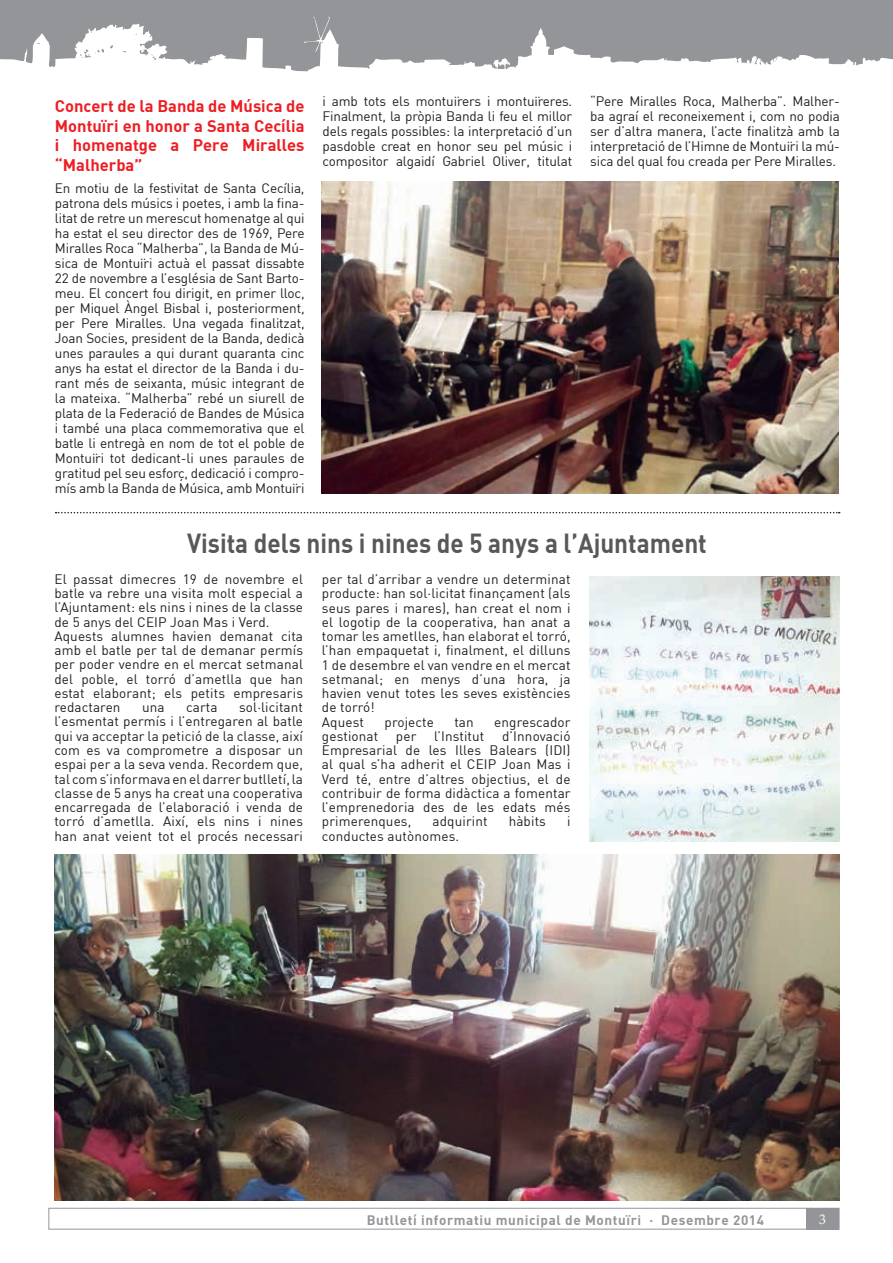
<style>
.page{position:relative;width:893px;height:1263px;background:#fff}
.page>*{position:absolute;margin:0;border:0;box-sizing:border-box;transform-origin:0 0}
.t1{font:27px "DIN Bold";color:#57585a;scale:.9 1}
.t2{font:16.5px/19.5px "DIN Bold";color:#ee1d23;text-align:justify}
.t3{font:13.5px/14.2px "DIN";letter-spacing:.01em;color:#231f20;text-align:justify}
.t4{font:13.5px "DIN Bold";letter-spacing:.045em;color:#939598}
.t5{font:13.5px "Palatino";color:#fff}
</style>
<div class="page">
<div style="left:806px;top:1208px;width:33px;height:21px;background:#939598"></div>
<div style="left:48px;top:1208px;width:791px;height:21px;border:1px solid #939598"></div>
<div style="left:0;top:0;width:893px;height:86px;background:#939598"></div>
<svg style="left:0;top:16px;width:893px;height:70px"></svg>
<img style="left:322px;top:181px;width:517px;height:312px">
<img style="left:589px;top:576px;width:250px;height:266px">
<img style="left:54px;top:855px;width:785px;height:345px">
<svg style="left:56px;top:512px;width:784px;height:1px"></svg>
<p class="t2" style="left:55px;top:96px;width:251px">Concert de la Banda de Música de Montuïri en honor a Santa Cecília i homenatge a Pere Miralles “Malherba”</p>
<p class="t3" style="left:55px;top:180px;width:251px;line-height:15px">En motiu de la festivitat de Santa Cecília, patrona dels músics i poetes, i amb la fina&shy;litat de retre un merescut homenatge al qui ha estat el seu director des de 1969, Pere Miralles Roca “Malherba”, la Banda de Mú&shy;sica de Montuïri actuà el passat dissabte 22 de novembre a l’església de Sant Barto&shy;meu. El concert fou dirigit, en primer lloc, per Miquel Àngel Bisbal i, posteriorment, per Pere Miralles. Una vegada finalitzat, Joan Socies, president de la Banda, dedicà unes paraules a qui durant quaranta cinc anys ha estat el director de la Banda i du&shy;rant més de seixanta, músic integrant de la mateixa. “Malherba” rebé un siurell de plata de la Federació de Bandes de Música i també una placa commemorativa que el batle li entregà en nom de tot el poble de Montuïri tot dedicant-li unes paraules de gratitud pel seu esforç, dedicació i compro&shy;mís amb la Banda de Música, amb Montuïri</p>
<p class="t3" style="left:323px;top:93px;width:251px;line-height:15px">i amb tots els montuïrers i montuïreres.<br>Finalment, la pròpia Banda li feu el millor dels regals possibles: la interpretació d’un pasdoble creat en honor seu pel músic i compositor algaidí Gabriel Oliver, titulat</p>
<p class="t3" style="left:590px;top:93px;width:251px;line-height:15px">“Pere Miralles Roca, Malherba”. Malher&shy;ba agraí el reconeixement i, com no podia ser d’altra manera, l’acte finalitzà amb la interpretació de l’Himne de Montuïri la mú&shy;sica del qual fou creada per Pere Miralles.</p>
<h1 class="t1" style="left:187px;top:525px;width:579px">Visita dels nins i nines de 5 anys a l’Ajuntament</h1>
<p class="t3" style="left:54px;top:572px;width:250px;text-align:left">El passat dimecres 19 de novembre el batle va rebre una visita molt especial a l’Ajuntament: els nins i nines de la classe de 5 anys del CEIP Joan Mas i Verd.<br>Aquests alumnes havien demanat cita amb el batle per tal de demanar permís per poder vendre en el mercat setmanal del poble, el torró d’ametlla que han estat elaborant; els petits empresaris redactaren</p>
<p class="t3" style="left:54px;top:700px;width:250px;text-indent:185px">sol·licitant l’esmentat permís i l’entregaren al batle qui va acceptar la petició de la classe, així com es va comprometre a disposar un espai per a la seva venda. Recordem que, tal com s’informava en el darrer butlletí, la classe de 5 anys ha creat una cooperativa encarregada de l’elaboració i venda de torró d’ametlla. Així, els nins i nines han anat veient tot el procés necessari</p>
<p class="t3" style="left:142px;top:700px;width:24px">una</p>
<p class="t3" style="left:186px;top:700px;width:33px">carta</p>
<p class="t3" style="left:322px;top:572px;width:250px;text-align:left">per tal d’arribar a vendre un determinat producte: han sol·licitat finançament (als seus pares i mares), han creat el nom i el logotip de la cooperativa, han anat a tomar les ametlles, han elaborat el torró, l’han empaquetat i, finalment, el dilluns 1 de desembre el van vendre en el mercat setmanal; en menys d’una hora, ja havien venut totes les seves existències de torró!<br>Aquest</p>
<p class="t3" style="left:384px;top:714px;width:51px">projecte</p>
<p class="t3" style="left:454px;top:714px;width:21px">tan</p>
<p class="t3" style="left:494px;top:714px;width:78px">engrescador</p>
<p class="t3" style="left:322px;top:728px;width:250px;text-indent:180px">d’Innovació Empresarial de les Illes Balears (IDI) al qual s’ha adherit el CEIP Joan Mas i Verd té, entre d’altres objectius, el de contribuir de forma didàctica a fomentar l’emprenedoria des de les edats més primerenques,</p>
<p class="t3" style="left:322px;top:728px;width:58px">gestionat</p>
<p class="t3" style="left:396px;top:728px;width:22px">per</p>
<p class="t3" style="left:434px;top:728px;width:52px">l’Institut</p>
<p class="t3" style="left:432px;top:814px;width:57px">adquirint</p>
<p class="t3" style="left:509px;top:814px;width:39px">hàbits</p>
<p class="t3" style="left:567px;top:814px;width:5px">i</p>
<p class="t3" style="left:322px;top:828px;width:139px">conductes autònomes.</p>
<p class="t4" style="left:367px;top:1211px;width:399px">Butlletí informatiu municipal de Montuïri · Desembre 2014</p>
<p class="t5" style="left:819px;top:1209px;width:8px">3</p>
</div>
